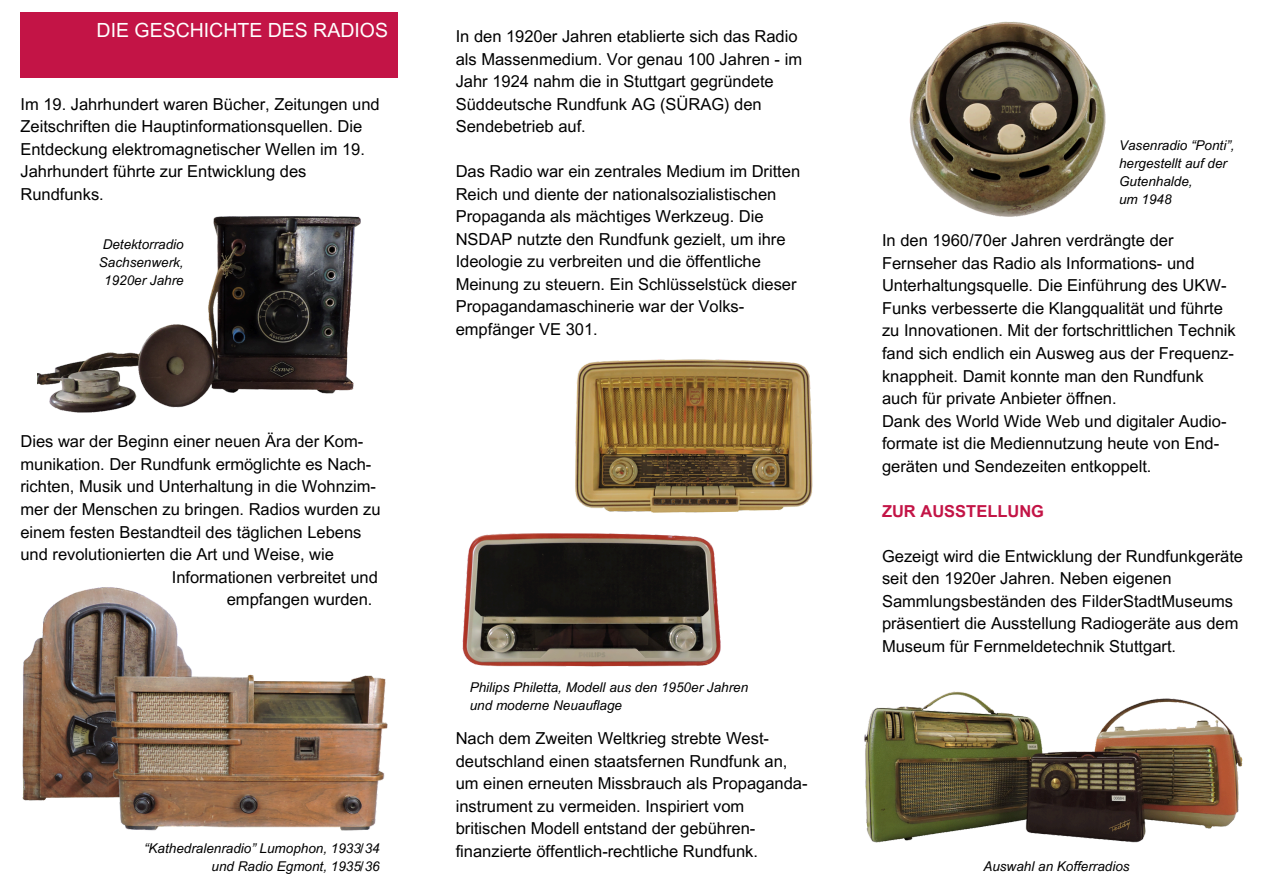
<style>
.page{position:relative;width:1263px;height:894px;background:#fff}
.page>*{position:absolute;margin:0;border:0;box-sizing:border-box;transform-origin:0 0}
.t1{font:19.5px "Arial MT Pro";color:#fff}
.t2{font:16.5px/22.5px "Arial MT Pro";color:#000}
.t3{font:700 16.5px "Arial MT Pro";color:#c31446}
.t4{font:italic 13.5px/18px "Arial MT Pro";color:#000}
</style>
<div class="page">
<div style="left:20px;top:12px;width:378px;height:65px;background:#c31446"></div>
<img style="left:909px;top:21px;width:197px;height:196px">
<img style="left:864px;top:691px;width:379px;height:152px">
<img style="left:37px;top:216px;width:324px;height:197px">
<img style="left:22px;top:587px;width:118px;height:214px">
<img style="left:41px;top:594px;width:343px;height:237px">
<img style="left:381px;top:533px;width:340px;height:244px">
<img style="left:522px;top:359px;width:291px;height:226px">
<p class="t1" style="left:97px;top:23px;width:293px">DIE GESCHICHTE DES RADIOS</p>
<p class="t2" style="left:20px;top:95px;width:361px">Im 19. Jahrhundert waren Bücher, Zeitungen und Zeitschriften die Hauptinformationsquellen. Die Entdeckung elektromagnetischer Wellen im 19.<br>Jahrhundert führte zur Entwicklung des Rundfunks.</p>
<p class="t4" style="left:99px;top:236px;width:86px">Detektorradio<br>Sachsenwerk,</p>
<p class="t4" style="left:104px;top:272px;width:81px">1920er Jahre</p>
<p class="t2" style="left:20px;top:432px;width:344px">Dies war der Beginn einer neuen Ära der Kom-</p>
<p class="t2" style="left:20px;top:455px;width:352px">munikation. Der Rundfunk ermöglichte es Nach-</p>
<p class="t2" style="left:20px;top:477px;width:357px">richten, Musik und Unterhaltung in die Wohnzim-</p>
<p class="t2" style="left:20px;top:500px;width:362px">mer der Menschen zu bringen. Radios wurden zu</p>
<p class="t2" style="left:20px;top:522px;width:342px">einem festen Bestandteil des täglichen Lebens</p>
<p class="t2" style="left:20px;top:545px;width:315px">und revolutionierten die Art und Weise, wie</p>
<p class="t2" style="left:172px;top:567px;width:208px">Informationen verbreitet und</p>
<p class="t2" style="left:227px;top:590px;width:147px">empfangen wurden.</p>
<h3 class="t2" style="left:456px;top:27px;width:348px">In den 1920er Jahren etablierte sich das Radio als Massenmedium. Vor genau 100 Jahren - im Jahr 1924 nahm die in Stuttgart gegründete Süddeutsche Rundfunk AG (SÜRAG) den Sendebetrieb auf.</h3>
<h2 class="t2" style="left:456px;top:162px;width:346px">Das Radio war ein zentrales Medium im Dritten Reich und diente der nationalsozialistischen Propaganda als mächtiges Werkzeug. Die NSDAP nutzte den Rundfunk gezielt, um ihre Ideologie zu verbreiten und die öffentliche Meinung zu steuern. Ein Schlüsselstück dieser Propagandamaschinerie war der Volks&shy;empfänger VE 301.</h2>
<p class="t4" style="left:470px;top:679px;width:280px">Philips Philetta, Modell aus den 1950er Jahren</p>
<h3 class="t4" style="left:470px;top:697px;width:154px">und moderne Neuauflage</h3>
<p class="t4" style="left:1119px;top:138px;width:117px">Vasenradio “Ponti”, hergestellt auf der<br>Gutenhalde,</p>
<p class="t4" style="left:1119px;top:192px;width:54px">um 1948</p>
<p class="t2" style="left:882px;top:231px;width:355px">In den 1960/70er Jahren verdrängte der Fernseher das Radio als Informations- und Unterhaltungsquelle. Die Einführung des UKW-Funks verbesserte die Klangqualität und führte zu Innovationen. Mit der fortschrittlichen Technik fand sich endlich ein Ausweg aus der Frequenz&shy;knappheit. Damit konnte man den Rundfunk auch für private Anbieter öffnen.<br>Dank des World Wide Web und digitaler Audio&shy;formate ist die Mediennutzung heute von End&shy;geräten und Sendezeiten entkoppelt.</p>
<h3 class="t3" style="left:882px;top:504px;width:164px">ZUR AUSSTELLUNG</h3>
<p class="t2" style="left:882px;top:546px;width:363px">Gezeigt wird die Entwicklung der Rundfunkgeräte seit den 1920er Jahren. Neben eigenen Sammlungsbeständen des FilderStadtMuseums präsentiert die Ausstellung Radiogeräte aus dem Museum für Fernmeldetechnik Stuttgart.</p>
<h3 class="t2" style="left:456px;top:728px;width:353px">Nach dem Zweiten Weltkrieg strebte West&shy;deutschland einen staatsfernen Rundfunk an, um einen erneuten Missbrauch als Propaganda&shy;instrument zu vermeiden. Inspiriert vom britischen Modell entstand der gebühren&shy;finanzierte öffentlich-rechtliche Rundfunk.</h3>
<p class="t4" style="left:144px;top:840px;width:237px">“Kathedralenradio” Lumophon, 1933/34</p>
<p class="t4" style="left:212px;top:858px;width:170px">und Radio Egmont, 1935/36</p>
<p class="t4" style="left:983px;top:858px;width:148px">Auswahl an Kofferradios</p>
</div>
